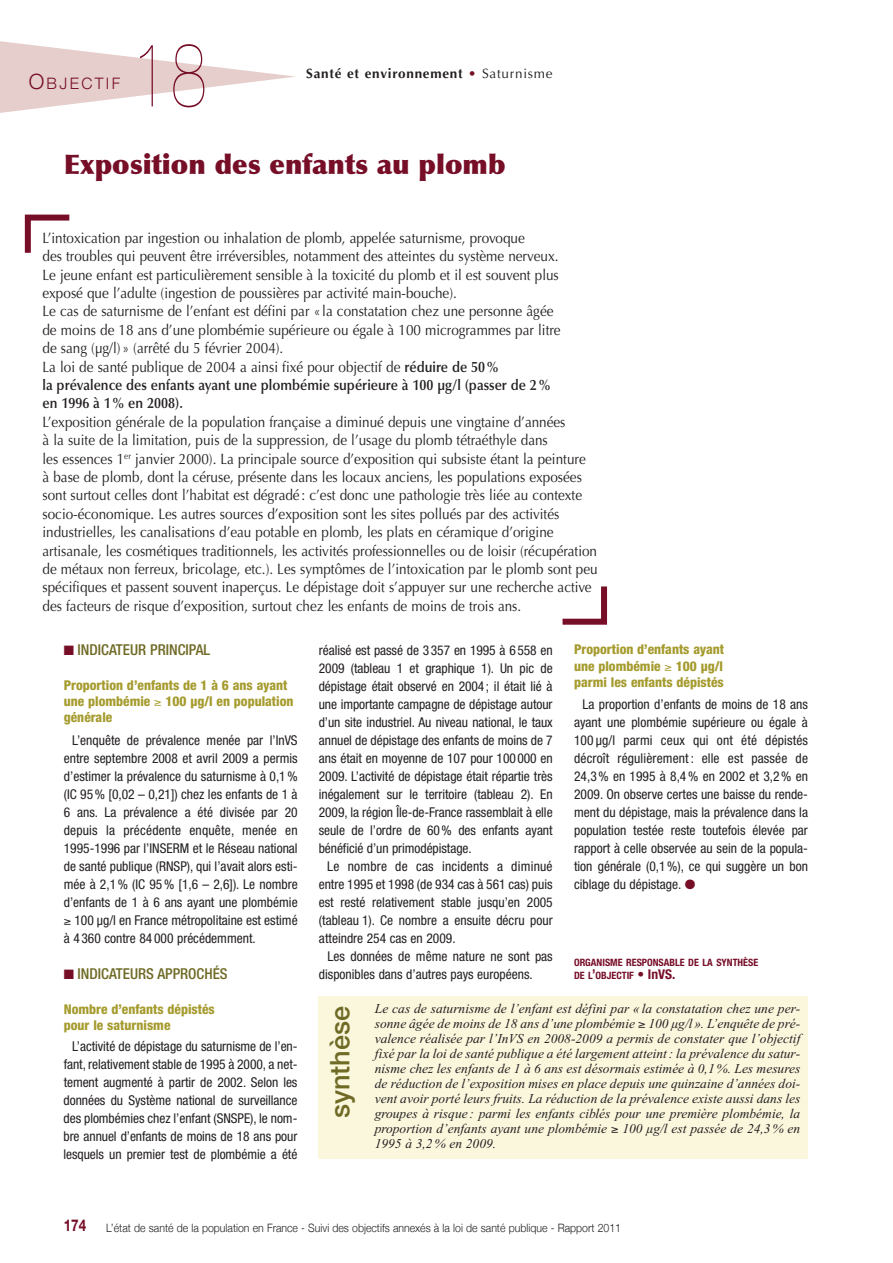
<style>
.page{position:relative;width:893px;height:1263px;background:#fff}
.page>*{position:absolute;margin:0;border:0;box-sizing:border-box;transform-origin:0 0}
.t1{font:200 90px "Helvetica Neue";color:#770e28;scale:.7 1}
.t2{font:900 27px "Optima";color:#770e28}
.t3{font:500 27px "Helvetica Neue";color:#6f6a25}
.t4{font:300 15.75px "Helvetica Neue";letter-spacing:.15em;color:#770e28}
.t5{font:15px/18.5px "Optima";color:#231f20;scale:.9 1}
.t6{font:500 condensed 15px "Helvetica Neue";color:#6f6a25}
.t7{font:condensed 13.5px/18px "Helvetica Neue";letter-spacing:-.005em;color:#231f20;text-align:justify}
.t8{font:italic 13.5px/15px "Times New Roman";color:#231f20;text-align:justify}
.t9{font:800 condensed 13.5px/16.2px "Helvetica Neue";color:#a59b2e}
.t10{font:700 13.5px "Optima";letter-spacing:.055em;color:#231f20}
.t11{font:condensed 13.5px "Helvetica Neue";letter-spacing:.015em;color:#231f20}
.t12{font:300 11.55px "Helvetica Neue";color:#231f20;scale:.91 1}
.t13{font:700 condensed 10.2px/13.2px "Helvetica Neue";color:#770e28}
.s1{font-size:21px}
.s2{color:#770e28}
.s3{font-weight:400}
.s4{font-weight:600}
.s5{font-size:13.5px}
.s6{font-weight:700;font-size:16.2px;color:#770e28}
</style>
<div class="page">
<svg style="left:0;top:41px;width:295px;height:72px"></svg>
<svg style="left:25px;top:215px;width:44px;height:38px"></svg>
<svg style="left:562px;top:586px;width:45px;height:39px"></svg>
<div style="left:319px;top:996px;width:489px;height:163px;background:#fbf7dd"></div>
<p class="t4" style="left:29px;top:74px;width:93px"><span class="s1">O</span>bjectiF</p>
<p class="t1" style="left:133px;top:23px;width:107px">18</p>
<p class="t10" style="left:306px;top:68px;width:248px">Santé et environnement <span class="s2">•</span> <span class="s3">Saturnisme</span></p>
<p class="t2" style="left:64px;top:153px;width:443px">Exposition des enfants au plomb</p>
<p class="t5" style="left:42px;top:230px;width:618px">L’intoxication par ingestion ou inhalation de plomb, appelée saturnisme, provoque<br>des troubles qui peuvent être irréversibles, notamment des atteintes du système nerveux.<br>Le jeune enfant est particulièrement sensible à la toxicité du plomb et il est souvent plus exposé que l’adulte (ingestion de poussières par activité main-bouche).<br>Le cas de saturnisme de l’enfant est défini par « la constatation chez une personne âgée<br>de moins de 18 ans d’une plombémie supérieure ou égale à 100 microgrammes par litre<br>de sang (µg/l)» (arrêté du 5 février 2004).<br>La loi de santé publique de 2004 a ainsi fixé pour objectif de <span class="s4">réduire de 50%<br>la prévalence des enfants ayant une plombémie supérieure à 100 µg/l (passer de 2 %<br>en 1996 à 1% en 2008).<br></span>L’exposition générale de la population française a diminué depuis une vingtaine d’années<br>à la suite de la limitation, puis de la suppression, de l’usage du plomb tétraéthyle dans<br>les essences 1<sup>er</sup> janvier 2000). La principale source d’exposition qui subsiste étant la peinture<br>à base de plomb, dont la céruse, présente dans les locaux anciens, les populations exposées sont surtout celles dont l’habitat est dégradé : c’est donc une pathologie très liée au contexte socio-économique. Les autres sources d’exposition sont les sites pollués par des activités industrielles, les canalisations d’eau potable en plomb, les plats en céramique d’origine artisanale, les cosmétiques traditionnels, les activités professionnelles ou de loisir (récupération de métaux non ferreux, bricolage, etc.). Les symptômes de l’intoxication par le plomb sont peu spécifiques et passent souvent inaperçus. Le dépistage doit s’appuyer sur une recherche active des facteurs de risque d’exposition, surtout chez les enfants de moins de trois ans.</p>
<p class="t6" style="left:64px;top:644px;width:148px"><span class="s2">■</span> INDICATEUR PRINCIPAL</p>
<p class="t9" style="left:64px;top:678px;width:231px">Proportion d’enfants de 1 à 6 ans ayant une plombémie ≥ 100 µg/l en population générale</p>
<p class="t7" style="left:64px;top:732px;width:235px;text-indent:9px">L’enquête de prévalence menée par l’InVS entre septembre 2008 et avril 2009 a permis d’estimer la prévalence du saturnisme à 0,1 % (IC 95 % [0,02 – 0,21]) chez les enfants de 1 à 6 ans. La prévalence a été divisée par 20 depuis la précédente enquête, menée en 1995-1996 par l’INSERM et le Réseau national de santé publique (RNSP), qui l’avait alors esti&shy;mée à 2,1 % (IC 95 % [1,6 – 2,6]). Le nombre d’enfants de 1 à 6 ans ayant une plombémie ≥ 100 µg/l en France métropolitaine est estimé à 4 360 contre 84 000 précédemment.</p>
<p class="t6" style="left:64px;top:968px;width:165px"><span class="s2">■</span> INDICATEURS APPROCHÉS</p>
<p class="t9" style="left:64px;top:1002px;width:153px">Nombre d’enfants dépistés pour le saturnisme</p>
<p class="t7" style="left:64px;top:1038px;width:236px;text-indent:9px">L’activité de dépistage du saturnisme de l’en&shy;fant, relativement stable de 1995 à 2000, a net&shy;tement augmenté à partir de 2002. Selon les données du Système national de surveillance des plombémies chez l’enfant (SNSPE), le nom&shy;bre annuel d’enfants de moins de 18 ans pour lesquels un premier test de plombémie a été</p>
<p class="t7" style="left:319px;top:642px;width:235px">réalisé est passé de 3357 en 1995 à 6558 en</p>
<p class="t7" style="left:319px;top:660px;width:235px">2009 (tableau 1 et graphique 1). Un pic de</p>
<p class="t7" style="left:319px;top:678px;width:235px">dépistage était observé en 2004; il était lié à</p>
<p class="t7" style="left:319px;top:696px;width:235px">une importante campagne de dépistage autour</p>
<p class="t7" style="left:319px;top:714px;width:236px">d’un site industriel. Au niveau national, le taux</p>
<p class="t7" style="left:319px;top:732px;width:235px">annuel de dépistage des enfants de moins de 7</p>
<p class="t7" style="left:319px;top:750px;width:235px">ans était en moyenne de 107 pour 100000 en</p>
<p class="t7" style="left:319px;top:768px;width:235px">2009. L’activité de dépistage était répartie très</p>
<p class="t7" style="left:319px;top:786px;width:235px">inégalement sur le territoire (tableau 2). En</p>
<p class="t7" style="left:319px;top:804px;width:235px">2009, la région Île-de-France rassemblait à elle</p>
<p class="t7" style="left:319px;top:822px;width:235px">seule de l’ordre de 60% des enfants ayant</p>
<p class="t7" style="left:319px;top:840px;width:154px">bénéficié d’un primodépistage.</p>
<p class="t11" style="left:327px;top:861px;width:227px">Le nombre de cas incidents a diminué</p>
<p class="t7" style="left:319px;top:876px;width:235px">entre 1995 et 1998 (de 934 cas à 561 cas) puis</p>
<p class="t7" style="left:319px;top:894px;width:236px">est resté relativement stable jusqu’en 2005</p>
<p class="t7" style="left:319px;top:912px;width:235px">(tableau 1). Ce nombre a ensuite décru pour</p>
<p class="t7" style="left:319px;top:930px;width:138px">atteindre 254 cas en 2009.</p>
<p class="t7" style="left:327px;top:948px;width:227px">Les données de même nature ne sont pas</p>
<p class="t7" style="left:319px;top:966px;width:215px">disponibles dans d’autres pays européens.</p>
<p class="t9" style="left:574px;top:643px;width:152px;text-align:justify">Proportion d’enfants ayant une plombémie ≥ 100 µg/l parmi les enfants dépistés</p>
<p class="t7" style="left:574px;top:696px;width:235px;text-indent:9px">La proportion d’enfants de moins de 18 ans ayant une plombémie supérieure ou égale à 100 µg/l parmi ceux qui ont été dépistés décroît régulièrement : elle est passée de 24,3 % en 1995 à 8,4 % en 2002 et 3,2 % en 2009. On observe certes une baisse du rende&shy;ment du dépistage, mais la prévalence dans la population testée reste toutefois élevée par rapport à celle observée au sein de la popula&shy;tion générale (0,1 %), ce qui suggère un bon ciblage du dépistage. <span class="s2">●</span></p>
<p class="t13" style="left:574px;top:956px;width:186px">ORGANISME RESPONSABLE DE LA SYNTHÈSE<br>DE L<span class="s5">’</span>OBJECTIF <span class="s5">• InVS.</span></p>
<p class="t3" style="left:330px;top:1118px;width:114px;rotate:-90deg">synthèse</p>
<p class="t8" style="left:375px;top:1002px;width:427px">Le cas de saturnisme de l’enfant est défini par « la constatation chez une per&shy;sonne âgée de moins de 18 ans d’une plombémie ≥ 100 µg/l ». L’enquête de pré&shy;valence réalisée par l’InVS en 2008-2009 a permis de constater que l’objectif fixé par la loi de santé publique a été largement atteint: la prévalence du satur&shy;nisme chez les enfants de 1 à 6 ans est désormais estimée à 0,1 %. Les mesures de réduction de l’exposition mises en place depuis une quinzaine d’années doi&shy;vent avoir porté leurs fruits. La réduction de la prévalence existe aussi dans les groupes à risque : parmi les enfants ciblés pour une première plombémie, la proportion d’enfants ayant une plombémie ≥ 100 µg/l est passée de 24,3 % en 1995 à 3,2 % en 2009.</p>
<p class="t12" style="left:64px;top:1221px;width:614px"><span class="s6">174</span> L’état de santé de la population en France - Suivi des objectifs annexés à la loi de santé publique - Rapport 2011</p>
</div>
